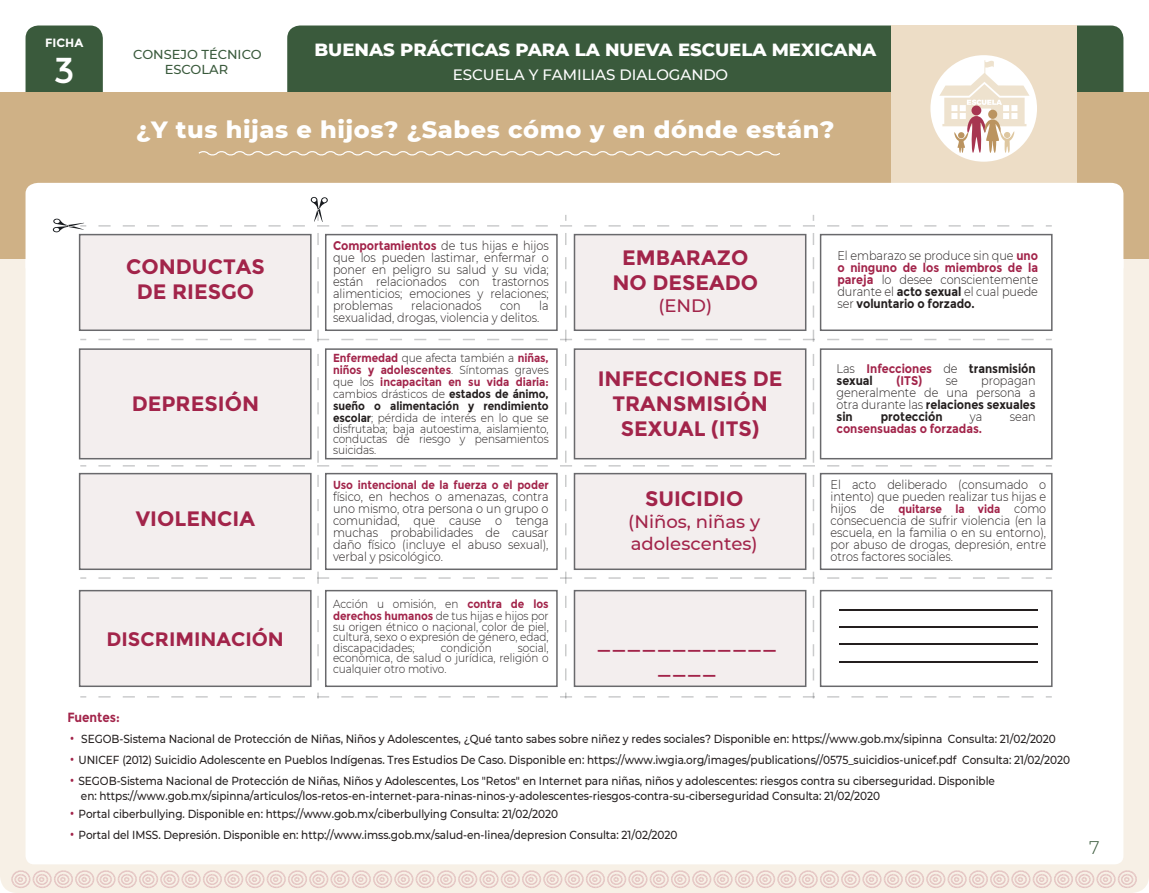
<style>
.page{position:relative;width:1149px;height:893px;background:#fff}
.page>*{position:absolute;margin:0;border:0;box-sizing:border-box;transform-origin:0 0}
.t1{font:36px "Montserrat";color:#fff}
.t2{font:800 24px "Montserrat";letter-spacing:.025em;color:#fff}
.t3{font:700 20.85px/25px "Montserrat";color:#a2244a;text-align:center}
.t4{font:700 19.5px "Montserrat";color:#a2244a}
.t5{font:300 18.15px "Montserrat";color:#3a5a3c}
.t6{font:800 18px "Montserrat";color:#fff}
.t7{font:500 18px/21.6px "Montserrat";color:#a2244a}
.t8{font:500 15px "Montserrat";color:#fff}
.t9{font:700 13.35px "Montserrat";letter-spacing:-.005em;color:#a2244a;scale:.9 1}
.t10{font:500 12.9px "Montserrat";color:#3a5a3c}
.t11{font:300 12.45px/12px "Montserrat";letter-spacing:-.005em;color:#241f1f;text-align:justify;scale:.9 1}
.t12{font:700 12.45px/12px "Montserrat";letter-spacing:-.005em;color:#241f1f;scale:.9 1}
.t13{font:700 12.45px "Montserrat";letter-spacing:-.005em;color:#a2244a;scale:.9 1}
.t14{font:700 12px "Montserrat";color:#fff}
.t15{font:500 11.7px/15px "Montserrat";letter-spacing:-.005em;color:#241f1f;scale:.9 1}
.t16{font:300 11.7px/12px "Montserrat";letter-spacing:-.005em;color:#241f1f;text-align:justify;scale:.9 1}
.t17{font:700 11.7px "Montserrat";letter-spacing:-.005em;color:#a2244a;scale:.9 1}
.s1{font-weight:700;color:#a2244a}
.s2{font-weight:700}
.s3{font-weight:300}
.s4{color:#a2244a}
.s5{font-weight:300;font-size:12.45px;color:#241f1f}
.s6{font-size:16.65px;color:#a2244a}
</style>
<div class="page">
<div style="left:0;top:153px;width:1148px;height:740px;background:#f7f0e6;border-radius:17px"></div>
<div style="left:26px;top:163px;width:1097px;height:701px;background:#fff;border-radius:9px"></div>
<svg style="left:25px;top:25px;width:78px;height:67px"></svg>
<div style="left:26px;top:26px;width:77px;height:85px;background:#3a5a3c;border-radius:13px"></div>
<div style="left:287px;top:26px;width:836px;height:85px;background:#3a5a3c;border-radius:13px"></div>
<div style="left:0;top:92px;width:1148px;height:167px;background:#cfb186"></div>
<svg style="left:11px;top:870px;width:1125px;height:18px"></svg>
<svg style="left:198px;top:151px;width:582px;height:5px"></svg>
<div style="left:890px;top:26px;width:186px;height:165px;background:#edddc6"></div>
<div style="left:930px;top:55px;width:106px;height:107px;background:#fff;border-radius:50%"></div>
<svg style="left:939px;top:60px;width:90px;height:93px"></svg>
<div style="left:26px;top:183px;width:1097px;height:85px;background:#fff"></div>
<svg style="left:80px;top:465px;width:6px;height:2px"></svg>
<svg style="left:80px;top:577px;width:6px;height:2px"></svg>
<svg style="left:80px;top:696px;width:6px;height:2px"></svg>
<svg style="left:1045px;top:225px;width:6px;height:2px"></svg>
<svg style="left:53px;top:218px;width:33px;height:14px"></svg>
<div style="left:98px;top:197px;width:941px;height:30px;background:#fff"></div>
<svg style="left:98px;top:693px;width:936px;height:6px"></svg>
<div style="left:79px;top:234px;width:232px;height:97px;background:#f3eeee;border:2px solid #69696c"></div>
<div style="left:819px;top:234px;width:233px;height:97px;background:#fff;border:2px solid #69696c"></div>
<div style="left:79px;top:348px;width:232px;height:111px;background:#f3eeee;border:2px solid #69696c"></div>
<div style="left:819px;top:348px;width:233px;height:111px;background:#fff;border:2px solid #69696c"></div>
<div style="left:79px;top:473px;width:232px;height:97px;background:#f3eeee;border:2px solid #69696c"></div>
<div style="left:819px;top:473px;width:233px;height:97px;background:#fff;border:2px solid #69696c"></div>
<div style="left:79px;top:590px;width:232px;height:97px;background:#f3eeee;border:2px solid #69696c"></div>
<div style="left:819px;top:590px;width:233px;height:97px;background:#fff;border:2px solid #69696c"></div>
<svg style="left:98px;top:233px;width:941px;height:453px"></svg>
<p class="t14" style="left:45px;top:36px;width:40px">FICHA</p>
<h1 class="t1" style="left:54px;top:49px;width:22px">3</h1>
<p class="t10" style="left:133px;top:45px;width:130px">CONSEJO TÉCNICO</p>
<h3 class="t6" style="left:314px;top:37px;width:563px">BUENAS PRÁCTICAS PARA LA NUEVA ESCUELA MEXICANA</h3>
<p class="t10" style="left:165px;top:61px;width:65px">ESCOLAR</p>
<p class="t8" style="left:452px;top:64px;width:277px">ESCUELA Y FAMILIAS DIALOGANDO</p>
<h2 class="t2" style="left:136px;top:112px;width:699px">¿Y tus hijas e hijos? ¿Sabes cómo y en dónde están?</h2>
<h3 class="t3" style="left:126px;top:254px;width:140px">CONDUCTAS<br>DE RIESGO</h3>
<h3 class="t3" style="left:132px;top:391px;width:129px">DEPRESIÓN</h3>
<h3 class="t3" style="left:136px;top:507px;width:120px">VIOLENCIA</h3>
<h3 class="t4" style="left:106px;top:627px;width:179px">DISCRIMINACIÓN</h3>
<p class="t11" style="left:333px;top:239px;width:241px"><span class="s1">Comportamientos</span> de tus hijas e hijos que los pueden lastimar, enfermar o poner en peligro su salud y su vida; están relacionados con trastornos alimenticios; emociones y relaciones; problemas</p>
<p class="t11" style="left:333px;top:299px;width:241px;text-indent:206px">la sexualidad, drogas, violencia y delitos.</p>
<p class="t11" style="left:411px;top:299px;width:80px">relacionados</p>
<p class="t11" style="left:500px;top:299px;width:24px">con</p>
<p class="t16" style="left:333px;top:352px;width:241px"><span class="s1">Enfermedad</span> que afecta también a <span class="s1">niñas, niños y adolescentes</span>. Síntomas graves que los <span class="s1">incapacitan en su vida diaria: </span>cambios drásticos de <span class="s2">estados de ánimo, sueño o alimentación y rendimiento escolar</span>; pérdida de interés en lo que se</p>
<p class="t16" style="left:333px;top:423px;width:241px;line-height:10.5px">disfrutaba; baja autoestima, aislamiento, conductas de riesgo y pensamientos suicidas.</p>
<h3 class="t3" style="left:612px;top:245px;width:147px">EMBARAZO<br>NO DESEADO</h3>
<h3 class="t7" style="left:658px;top:294px;width:55px">(END)</h3>
<p class="t11" style="left:837px;top:249px;width:224px">El embarazo se produce sin que <span class="s1">uno o ninguno de los miembros de la pareja</span> lo desee conscientemente durante el <span class="s2">acto sexual</span> el cual puede ser <span class="s2">voluntario o forzado.</span></p>
<h3 class="t3" style="left:597px;top:366px;width:186px">INFECCIONES DE<br>TRANSMISIÓN<br>SEXUAL (ITS)</h3>
<p class="t12" style="left:836px;top:363px;width:223px"><span class="s3">Las</span> <span class="s4">Infecciones</span> <span class="s3">de</span> transmisión sexual</p>
<p class="t13" style="left:896px;top:373px;width:30px">(ITS)</p>
<p class="t11" style="left:945px;top:374px;width:15px">se</p>
<p class="t11" style="left:836px;top:374px;width:223px;text-indent:144px">propagan generalmente de una persona a otra durante las <span class="s2">relaciones sexuales sin</span></p>
<p class="t12" style="left:880px;top:411px;width:70px">protección</p>
<p class="t11" style="left:969px;top:410px;width:15px">ya</p>
<p class="t11" style="left:1009px;top:410px;width:30px">sean</p>
<p class="t13" style="left:836px;top:421px;width:163px">consensuadas o forzadas.</p>
<p class="t17" style="left:333px;top:478px;width:241px">Uso intencional de la fuerza o el poder</p>
<p class="t11" style="left:333px;top:490px;width:241px">físico, en hechos o amenazas, contra uno mismo, otra persona o un grupo o comunidad, que cause o tenga muchas probabilidades de causar daño físico (incluye el abuso sexual), verbal y psicológico.</p>
<h3 class="t3" style="left:644px;top:487px;width:100px">SUICIDIO</h3>
<h3 class="t7" style="left:628px;top:510px;width:133px">(Niños, niñas y adolescentes)</h3>
<p class="t16" style="left:333px;top:598px;width:241px">Acción u omisión, en <span class="s1">contra de los derechos humanos</span> de tus hijas e hijos por</p>
<p class="t16" style="left:333px;top:621px;width:241px;line-height:10.5px">su origen étnico o nacional, color de piel, cultura, sexo o expresión de género, edad, discapacidades;</p>
<p class="t16" style="left:333px;top:642px;width:241px;line-height:10.5px;text-indent:185px">social, económica, de salud o jurídica, religión o cualquier otro motivo.</p>
<h3 class="t3" style="left:596px;top:629px;width:182px">____________ ____</h3>
<p class="t16" style="left:440px;top:641px;width:58px">condición</p>
<p class="t11" style="left:830px;top:478px;width:241px">El acto deliberado (consumado o intento) que pueden realizar tus hijas e</p>
<p class="t17" style="left:830px;top:502px;width:241px"><span class="s5">hijos de</span> quitarse la vida <span class="s5">como</span></p>
<p class="t11" style="left:830px;top:514px;width:241px">consecuencia de sufrir violencia (en la escuela, en la familia o en su entorno), por abuso de drogas, depresión, entre otros factores sociales.</p>
<p class="t9" style="left:67px;top:709px;width:60px">Fuentes:</p>
<p class="t15" style="left:70px;top:731px;width:1096px"><span class="s6">•</span> SEGOB-Sistema Nacional de Protección de Niñas, Niños y Adolescentes, ¿Qué tanto sabes sobre niñez y redes sociales? Disponible en: https://www.gob.mx/sipinna Consulta: 21/02/2020</p>
<p class="t15" style="left:70px;top:752px;width:1112px"><span class="s6">•</span> UNICEF (2012) Suicidio Adolescente en Pueblos Indígenas. Tres Estudios De Caso. Disponible en: https://www.iwgia.org/images/publications//0575_suicidios-unicef.pdf Consulta: 21/02/2020</p>
<p class="t15" style="left:81px;top:773px;width:1016px;text-indent:-11px"><span class="s6">•</span> SEGOB-Sistema Nacional de Protección de Niñas, Niños y Adolescentes, Los "Retos" en Internet para niñas, niños y adolescentes: riesgos contra su ciberseguridad. Disponible en: https://www.gob.mx/sipinna/articulos/los-retos-en-internet-para-ninas-ninos-y-adolescentes-riesgos-contra-su-ciberseguridad Consulta: 21/02/2020</p>
<p class="t15" style="left:70px;top:806px;width:543px"><span class="s6">•</span> Portal ciberbullying. Disponible en: https://www.gob.mx/ciberbullying Consulta: 21/02/2020</p>
<p class="t15" style="left:70px;top:827px;width:676px"><span class="s6">•</span> Portal del IMSS. Depresión. Disponible en: http://www.imss.gob.mx/salud-en-linea/depresion Consulta: 21/02/2020</p>
<h3 class="t5" style="left:1088px;top:835px;width:12px">7</h3>
</div>
